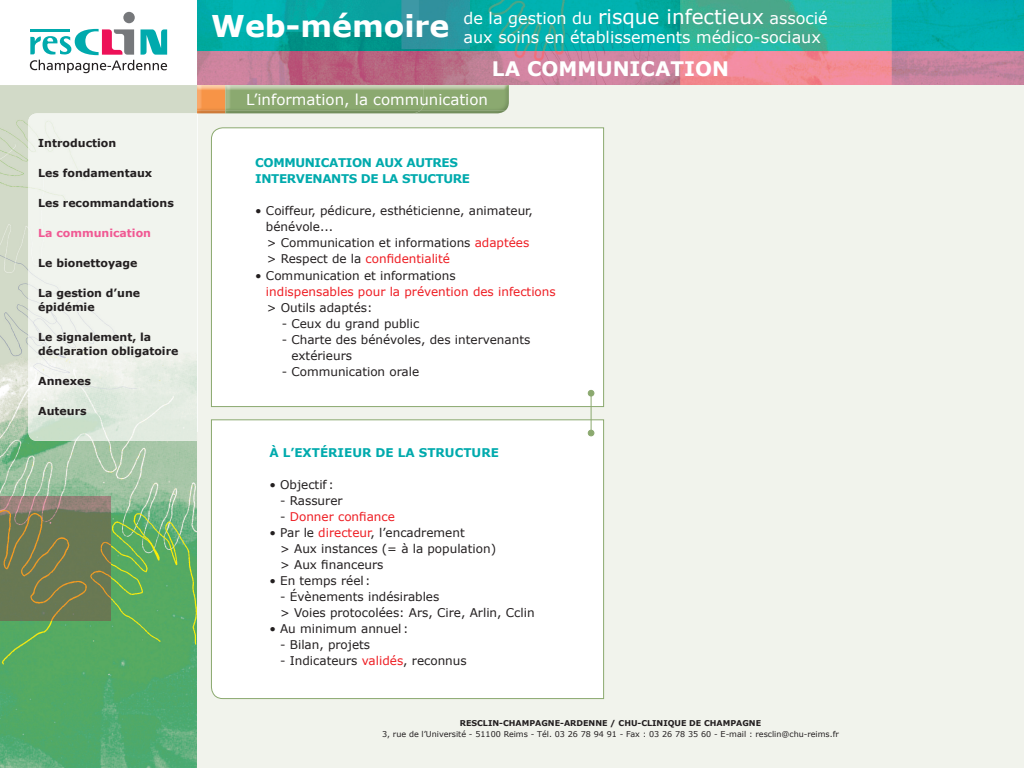
<style>
.page{position:relative;width:1024px;height:768px;background:#fff}
.page>*{position:absolute;margin:0;border:0;box-sizing:border-box;transform-origin:0 0}
.t1{font:700 20px "Verdana";color:#fff}
.t2{font:16px/19px "Verdana";color:#fff}
.t3{font:15px "Verdana";color:#fff}
.t4{font:12px/16px "Verdana";color:#231f20}
.t5{font:12px "Verdana";color:#ee1d23}
.t6{font:700 12px/16px "Verdana";letter-spacing:-.03em;color:#00aaad}
.t7{font:700 12px "Verdana";color:#00aaad}
.t8{font:700 11px/14px "Verdana";color:#231f20}
.t9{font:700 11px "Verdana";color:#f05893}
.t10{font:8px "Verdana";color:#231f20}
.t11{font:700 8px "Verdana";color:#231f20}
.s1{font-weight:700;font-size:30px}
.s2{font-size:20px}
.s3{color:#ee1d23}
.s4{color:#231f20}
</style>
<div class="page">
<div style="left:123px;top:12px;width:12px;height:11px;background:#76787b;border-radius:50%"></div>
<svg style="left:30px;top:29px;width:137px;height:44px"></svg>
<img style="left:197px;top:0;width:827px;height:85px">
<img style="left:0;top:85px;width:197px;height:683px">
<img style="left:0;top:496px;width:111px;height:125px">
<div style="left:197px;top:85px;width:827px;height:683px;background:#f1f3ec"></div>
<div style="left:211px;top:127px;width:393px;height:280px;background:#fff"></div>
<div style="left:211px;top:419px;width:393px;height:280px;background:#fff"></div>
<div style="left:588px;top:390px;width:6px;height:7px;border:1px solid #8ba96f;border-radius:50%"></div>
<svg style="left:588px;top:430px;width:6px;height:6px"></svg>
<hr style="left:591px;top:393px;width:1px;height:40px;background:#8ba96f">
<img style="left:28px;top:113px;width:169px;height:328px">
<img style="left:197px;top:110px;width:309px;height:3px">
<img style="left:197px;top:85px;width:224px;height:25px">
<img style="left:225px;top:110px;width:196px;height:3px">
<img style="left:421px;top:85px;width:88px;height:25px">
<p class="t8" style="left:38px;top:136px;width:80px">Introduction</p>
<p class="t8" style="left:38px;top:166px;width:115px">Les fondamentaux</p>
<p class="t8" style="left:38px;top:196px;width:137px">Les recommandations</p>
<p class="t9" style="left:38px;top:226px;width:114px">La communication</p>
<p class="t8" style="left:38px;top:256px;width:101px">Le bionettoyage</p>
<p class="t8" style="left:38px;top:286px;width:103px">La gestion d’une épidémie</p>
<p class="t8" style="left:38px;top:330px;width:142px">Le signalement, la déclaration obligatoire</p>
<p class="t8" style="left:38px;top:374px;width:54px">Annexes</p>
<p class="t8" style="left:38px;top:404px;width:50px">Auteurs</p>
<h2 class="t2" style="left:463px;top:8px;width:366px;text-indent:-252px"><span class="s1">Web-mémoire</span> de la gestion du <span class="s2">risque infectieux</span> associé aux soins en établissements médico-sociaux</h2>
<h1 class="t1" style="left:492px;top:56px;width:239px">LA COMMUNICATION</h1>
<p class="t3" style="left:246px;top:90px;width:243px">L’information, la communication</p>
<p class="t6" style="left:255px;top:155px;width:216px">COMMUNICATION AUX AUTRES<br>INTERVENANTS DE LA STUCTURE</p>
<p class="t4" style="left:266px;top:203px;width:268px;text-indent:-11px">• Coiffeur, pédicure, esthéticienne, animateur, bénévole...<br>&gt; Communication et informations <span class="s3">adaptées </span>&gt; Respect de la <span class="s3">confidentialité</span></p>
<p class="t4" style="left:255px;top:267px;width:202px">• Communication et informations</p>
<p class="t5" style="left:266px;top:283px;width:291px">indispensables pour la prévention des infections</p>
<p class="t4" style="left:267px;top:299px;width:107px">&gt; Outils adaptés:</p>
<p class="t4" style="left:282px;top:315px;width:139px">- Ceux du grand public</p>
<p class="t4" style="left:291px;top:331px;width:240px;text-indent:-10px">- Charte des bénévoles, des intervenants extérieurs</p>
<p class="t4" style="left:282px;top:363px;width:139px">- Communication orale</p>
<p class="t7" style="left:269px;top:445px;width:231px">À L’EXTÉRIEUR DE LA STRUCTURE</p>
<p class="t4" style="left:269px;top:476px;width:66px">• Objectif :</p>
<p class="t4" style="left:280px;top:492px;width:64px">- Rassurer</p>
<p class="t5" style="left:280px;top:509px;width:116px"><span class="s4">-</span> Donner confiance</p>
<p class="t4" style="left:280px;top:524px;width:217px;text-indent:-11px">• Par le <span class="s3">directeur</span>, l’encadrement<br>&gt; Aux instances (= à la population) &gt; Aux financeurs</p>
<p class="t4" style="left:269px;top:572px;width:103px">• En temps réel :</p>
<p class="t4" style="left:280px;top:588px;width:256px">- Évènements indésirables<br>&gt; Voies protocolées: Ars, Cire, Arlin, Cclin</p>
<p class="t4" style="left:269px;top:620px;width:141px">• Au minimum annuel :</p>
<p class="t4" style="left:280px;top:636px;width:92px">- Bilan, projets</p>
<p class="t4" style="left:280px;top:652px;width:188px">- Indicateurs <span class="s3">validés</span>, reconnus</p>
<p class="t11" style="left:460px;top:718px;width:303px">RESCLIN-CHAMPAGNE-ARDENNE / CHU-CLINIQUE DE CHAMPAGNE</p>
<p class="t10" style="left:382px;top:729px;width:458px">3, rue de l’Université - 51100 Reims - Tél. 03 26 78 94 91 - Fax : 03 26 78 35 60 - E-mail : resclin@chu-reims.fr</p>
</div>
